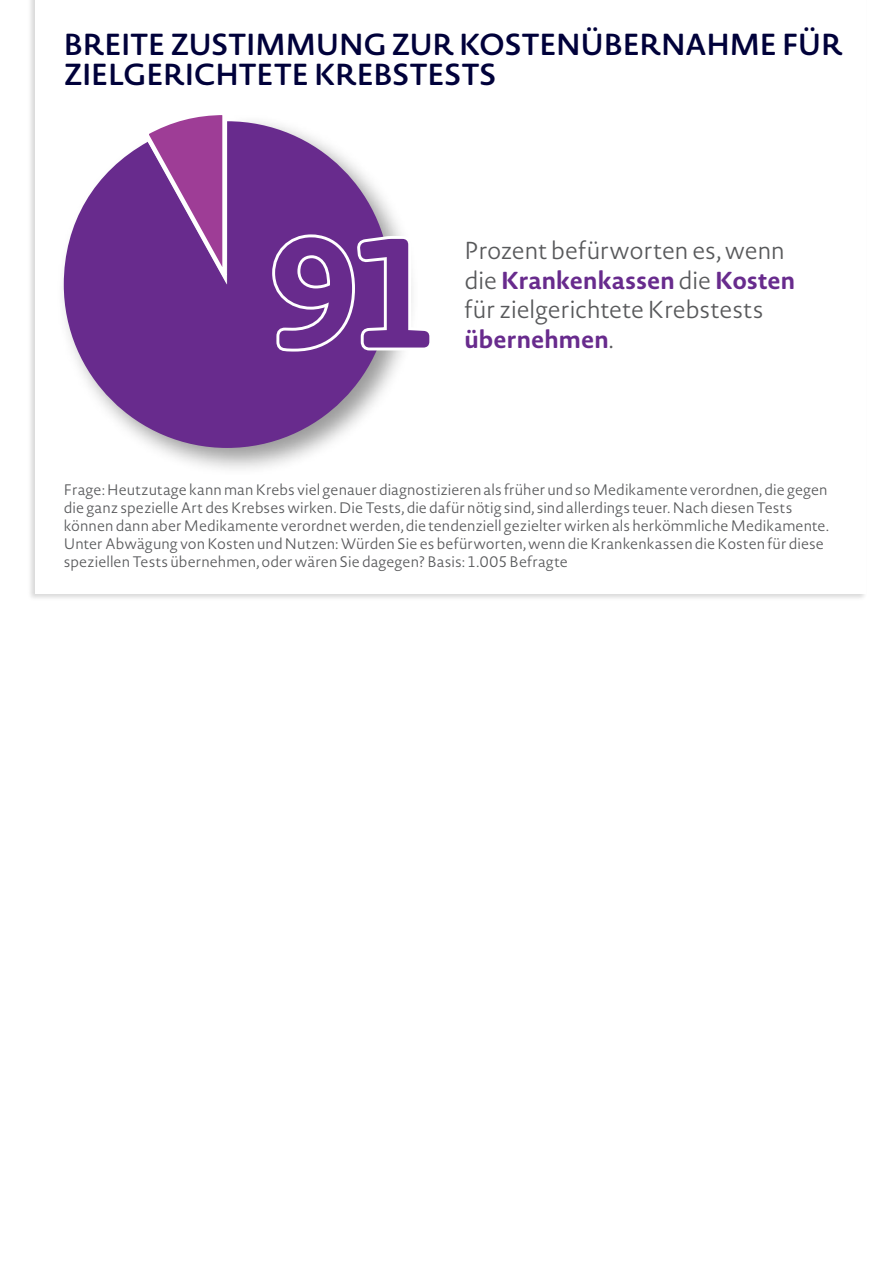
<style>
.page{position:relative;width:893px;height:1263px;background:#fff}
.page>*{position:absolute;margin:0;border:0;box-sizing:border-box;transform-origin:0 0}
.t1{font:700 153px "Novel Sans Rd Pro";color:#682b8d}
.t2{font:600 30px "Novel Sans Rd Pro";letter-spacing:-.02em;color:#00013a}
.t3{font:300 24.15px/29.8px "Novel Sans Rd Pro";letter-spacing:-.01em;color:#58595b}
.t4{font:700 24.15px "Novel Sans Rd Pro";color:#682b8d}
.t5{font:300 15px/18px "Novel Sans Rd Pro";letter-spacing:.005em;color:#58595b}
.s1{font-weight:700;color:#682b8d}
.s2{font-weight:300;color:#58595b}
</style>
<div class="page">
<div style="left:27px;top:0;width:840px;height:601px;background:#000;opacity:.15"></div>
<div style="left:35px;top:0;width:831px;height:594px;background:#fff"></div>
<div style="left:56px;top:113px;width:364px;height:364px;background:#000;opacity:.4"></div>
<svg style="left:64px;top:121px;width:326px;height:327px;fill:#682b8d"></svg>
<svg style="left:139px;top:113px;width:92px;height:169px;background:#9353a2"></svg>
<svg style="left:269px;top:231px;width:151px;height:123px"></svg>
<h2 class="t2" style="left:64px;top:22px;width:646px">BREITE ZUSTIMM UNG ZUR KOSTENÜBERNAHM</h2>
<h2 class="t2" style="left:760px;top:22px;width:85px">E FÜR</h2>
<h2 class="t2" style="left:64px;top:52px;width:431px">ZIELGERICHTETE KREBSTESTS</h2>
<h1 class="t1" style="left:269px;top:181px;width:173px">91</h1>
<h3 class="t3" style="left:465px;top:235px;width:332px">P rozent befürworten es, wenn die <span class="s1">Krankenkassen</span> die <span class="s1">Kosten </span>für zielgerichtete K rebstests</h3>
<h3 class="t4" style="left:465px;top:322px;width:151px">übernehmen<span class="s2">.</span></h3>
<p class="t5" style="left:64px;top:481px;width:767px">F rage: Heutzutage kann man Krebs viel genauer diagnostizieren als früher und so M edikamente verordnen, die gegen die ganz spezielle Art des Krebses wirken. Die Tests, die dafür nötig sind, sind allerdings teuer. N ach diesen Tests können dann aber Medikamente verordnet werden, die tendenziell gezielter wirken als herkömmliche Medikamente.<br>U nter Abwägung von Kosten und N utzen: Würden Sie es befürworten, wenn die Krankenkassen die Kosten für diese speziellen Tests übernehmen, oder wären Sie dagegen? Basis: 1.005 Befragte</p>
</div>
